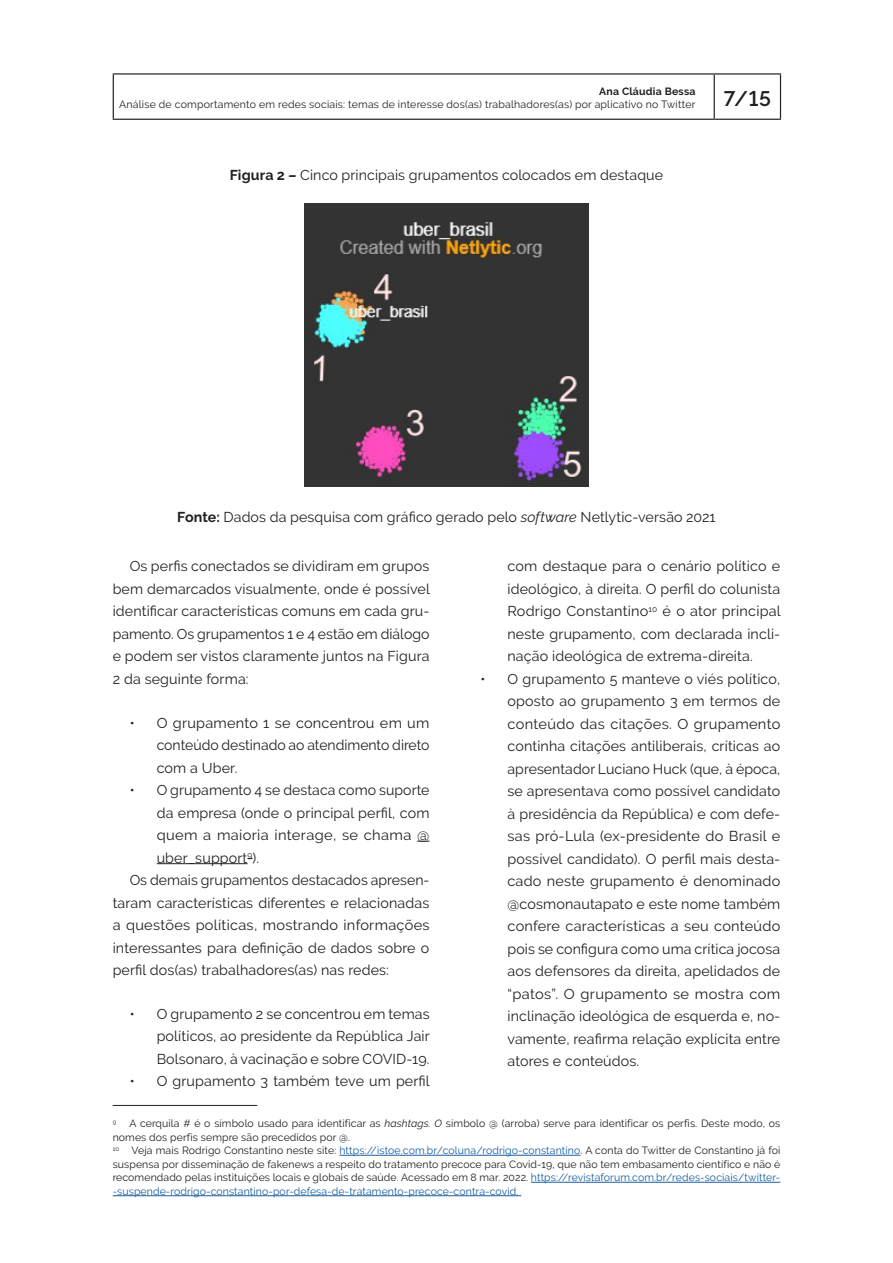
<style>
.page{position:relative;width:893px;height:1263px;background:#fff}
.page>*{position:absolute;margin:0;border:0;box-sizing:border-box;transform-origin:0 0}
.t1{font:600 21px "Raleway";color:#231f20}
.t2{font:14.25px/22.5px "Raleway";letter-spacing:.01em;color:#231f20;text-align:justify}
.t3{font:10.5px/13.5px "Raleway";letter-spacing:.01em;color:#231f20}
.t4{font:700 10.5px "Raleway";letter-spacing:.02em;color:#231f20}
.t5{font:6.15px "Raleway";color:#231f20}
.s1{font-weight:700}
.s2{font-weight:700;font-style:italic}
.s3{font-style:italic}
.s4{color:#175d9e}
</style>
<div class="page">
<hr style="left:714px;top:75px;width:1px;height:44px;background:#231f20">
<hr style="left:113px;top:73px;width:601px;height:2px;background:#231f20">
<hr style="left:113px;top:75px;width:1px;height:44px;background:#231f20">
<hr style="left:714px;top:73px;width:67px;height:2px;background:#231f20">
<hr style="left:780px;top:75px;width:1px;height:44px;background:#231f20">
<hr style="left:113px;top:119px;width:601px;height:1px;background:#231f20">
<hr style="left:714px;top:119px;width:67px;height:1px;background:#231f20">
<img style="left:305px;top:204px;width:283px;height:282px">
<hr style="left:113px;top:1105px;width:144px;height:1px;background:#231f20">
<hr style="left:339px;top:1155px;width:241px;height:1px;background:#175d9e">
<hr style="left:531px;top:1182px;width:249px;height:1px;background:#175d9e">
<hr style="left:113px;top:1195px;width:408px;height:1px;background:#175d9e">
<svg style="left:417px;top:841px;width:12px;height:1px"></svg>
<hr style="left:157px;top:863px;width:91px;height:1px;background:#231f20">
<p class="t4" style="left:599px;top:85px;width:98px">Ana Cláudia Bessa</p>
<p class="t3" style="left:119px;top:98px;width:578px">Análise de comportamento em redes sociais: temas de interesse dos(as) trabalhadores(as) por aplicativo no Twitter</p>
<h1 class="t1" style="left:724px;top:87px;width:48px">7/15</h1>
<p class="t2" style="left:230px;top:164px;width:435px"><span class="s1">Figura 2</span> <span class="s2">–</span> Cinco principais grupamentos colocados em destaque</p>
<p class="t2" style="left:177px;top:506px;width:540px"><span class="s1">Fonte:</span> Dados da pesquisa com gráfico gerado pelo <span class="s3">software</span> Netlytic-versão 2021</p>
<p class="t2" style="left:113px;top:555px;width:319px;text-indent:17px">Os perfis conectados se dividiram em grupos bem demarcados visualmente, onde é possível identificar características comuns em cada gru&shy;pamento. Os grupamentos 1 e 4 estão em diálogo e podem ser vistos claramente juntos na Figura 2 da seguinte forma:</p>
<p class="t2" style="left:157px;top:711px;width:274px;text-indent:-27px">• O grupamento 1 se concentrou em um conteúdo destinado ao atendimento direto com a Uber.</p>
<p class="t2" style="left:130px;top:779px;width:301px">• O grupamento 4 se destaca como suporte</p>
<p class="t2" style="left:157px;top:801px;width:274px">da empresa (onde o principal perfil, com</p>
<p class="t2" style="left:157px;top:824px;width:274px">quem a maioria interage, se chama @</p>
<p class="t2" style="left:157px;top:846px;width:104px">uber_support<sup>9</sup>).</p>
<p class="t2" style="left:130px;top:869px;width:301px">Os demais grupamentos destacados apresen-</p>
<p class="t2" style="left:113px;top:891px;width:318px">taram características diferentes e relacionadas</p>
<p class="t2" style="left:113px;top:914px;width:318px">a questões políticas, mostrando informações</p>
<p class="t2" style="left:113px;top:936px;width:318px">interessantes para definição de dados sobre o</p>
<p class="t2" style="left:113px;top:959px;width:278px">perfil dos(as) trabalhadores(as) nas redes:</p>
<p class="t2" style="left:157px;top:1002px;width:275px;text-indent:-27px">• O grupamento 2 se concentrou em temas políticos, ao presidente da República Jair Bolsonaro, à vacinação e sobre COVID-19.</p>
<p class="t2" style="left:130px;top:1070px;width:302px">• O grupamento 3 também teve um perfil</p>
<p class="t2" style="left:507px;top:555px;width:275px">com destaque para o cenário político e ideológico, à direita. O perfil do colunista Rodrigo Constantino<sup>10</sup> é o ator principal neste grupamento, com declarada incli&shy;nação ideológica de extrema-direita.</p>
<p class="t2" style="left:507px;top:667px;width:274px;text-indent:-27px">• O grupamento 5 manteve o viés político, oposto ao grupamento 3 em termos de conteúdo das citações. O grupamento continha citações antiliberais, críticas ao apresentador Luciano Huck (que, à época, se apresentava como possível candidato à presidência da República) e com defe&shy;sas pró-Lula (ex-presidente do Brasil e possível candidato). O perfil mais desta&shy;cado neste grupamento é denominado @cosmonautapato e este nome também confere características a seu conteúdo pois se configura como uma crítica jocosa aos defensores da direita, apelidados de “patos”. O grupamento se mostra com inclinação ideológica de esquerda e, no&shy;vamente, reafirma relação explícita entre atores e conteúdos.</p>
<p class="t3" style="left:113px;top:1117px;width:669px;text-indent:17px">A cerquila # é o símbolo usado para identificar as <span class="s3">hashtags. O</span> símbolo @ (arroba) serve para identificar os perfis. Deste modo, os nomes dos perfis sempre são precedidos por @.<br><sup>10</sup> Veja mais Rodrigo Constantino neste site: <span class="s4">https://istoe.com.br/coluna/rodrigo-constantino</span>. A conta do Twitter de Constantino já foi suspensa por disseminação de fakenews a respeito do tratamento precoce para Covid-19, que não tem embasamento científico e não é recomendado pelas instituições locais e globais de saúde. Acessado em 8 mar. 2022. <span class="s4">https://revistaforum.com.br/redes-sociais/twitter--suspende-rodrigo-constantino-por-defesa-de-tratamento-precoce-contra-covid.</span></p>
<p class="t5" style="left:113px;top:1118px;width:5px">9</p>
</div>
